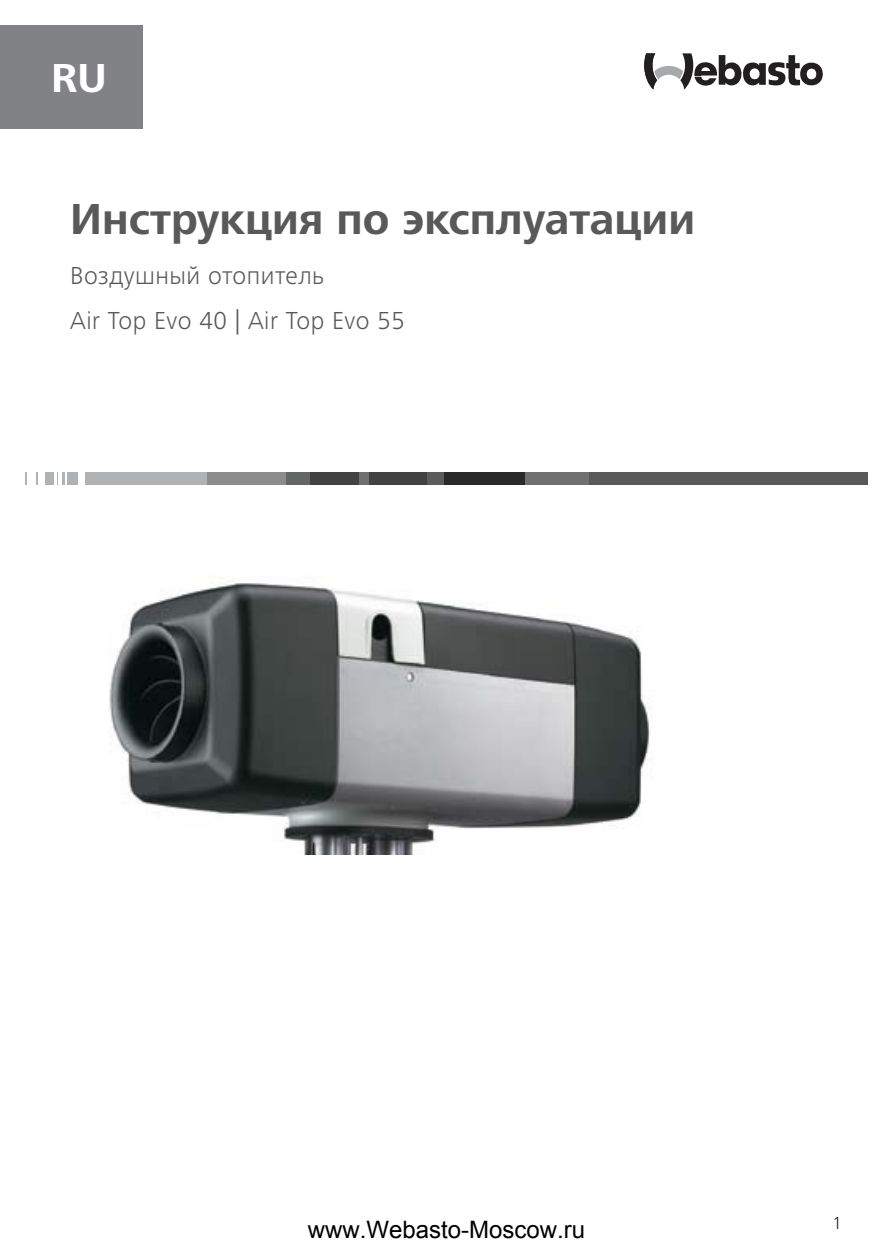
<style>
.page{position:relative;width:893px;height:1259px;background:#fff}
.page>*{position:absolute;margin:0;border:0;box-sizing:border-box;transform-origin:0 0}
.Webasto_A5_Titel_1{font:700 45px "Frutiger Next LTW1 G";color:#595959}
.t1{font:700 42px "Frutiger Next LTW1 G";color:#fff}
.Webasto_A6_Titel_2{font:300 25.5px "Frutiger Next LTW1 G";letter-spacing:.02em;color:#57585a}
.t2{font:24px "Arial";color:#000}
.Pagina_right-aligned{font:300 18px "Frutiger Next LTW1 G";color:#231f20}
</style>
<div class="page">
<img style="left:109px;top:582px;width:541px;height:272px">
<div style="left:0;top:25px;width:143px;height:104px;background:#808285"></div>
<div style="left:26px;top:473px;width:181px;height:12px;background:#b0b3b5"></div>
<div style="left:207px;top:473px;width:79px;height:12px;background:#8c8c8f"></div>
<div style="left:286px;top:473px;width:24px;height:12px;background:#636666"></div>
<div style="left:310px;top:473px;width:50px;height:12px;background:#424245"></div>
<div style="left:360px;top:473px;width:9px;height:12px;background:#707073"></div>
<div style="left:369px;top:473px;width:58px;height:12px;background:#424245"></div>
<div style="left:427px;top:473px;width:17px;height:12px;background:#5c5c5e"></div>
<div style="left:444px;top:473px;width:82px;height:12px;background:#292929"></div>
<div style="left:526px;top:473px;width:63px;height:12px;background:#707073"></div>
<div style="left:589px;top:473px;width:278px;height:12px;background:#595959"></div>
<div style="left:27px;top:471px;width:6px;height:15px;background:#fff"></div>
<svg style="left:33px;top:473px;width:2px;height:12px"></svg>
<div style="left:38px;top:471px;width:6px;height:15px;background:#fff"></div>
<svg style="left:55px;top:473px;width:2px;height:12px"></svg>
<hr style="left:59px;top:471px;width:3px;height:15px;background:#fff">
<svg style="left:66px;top:473px;width:1px;height:12px"></svg>
<div style="left:78px;top:471px;width:6px;height:15px;background:#fff"></div>
<svg style="left:644px;top:53px;width:179px;height:37px"></svg>
<p class="t1" style="left:51px;top:54px;width:57px">RU</p>
<p class="Webasto_A5_Titel_1" style="left:70px;top:193px;width:626px">Инструкция по эксплуатации</p>
<p class="Webasto_A6_Titel_2" style="left:70px;top:261px;width:255px">Воздушный отопитель</p>
<p class="Webasto_A6_Titel_2" style="left:70px;top:306px;width:336px">Air Top Evo 40 | Air Top Evo 55</p>
<p class="t2" style="left:308px;top:1213px;width:279px">www.Webasto-Moscow.ru</p>
<p class="Pagina_right-aligned" style="left:832px;top:1213px;width:11px">1</p>
</div>
